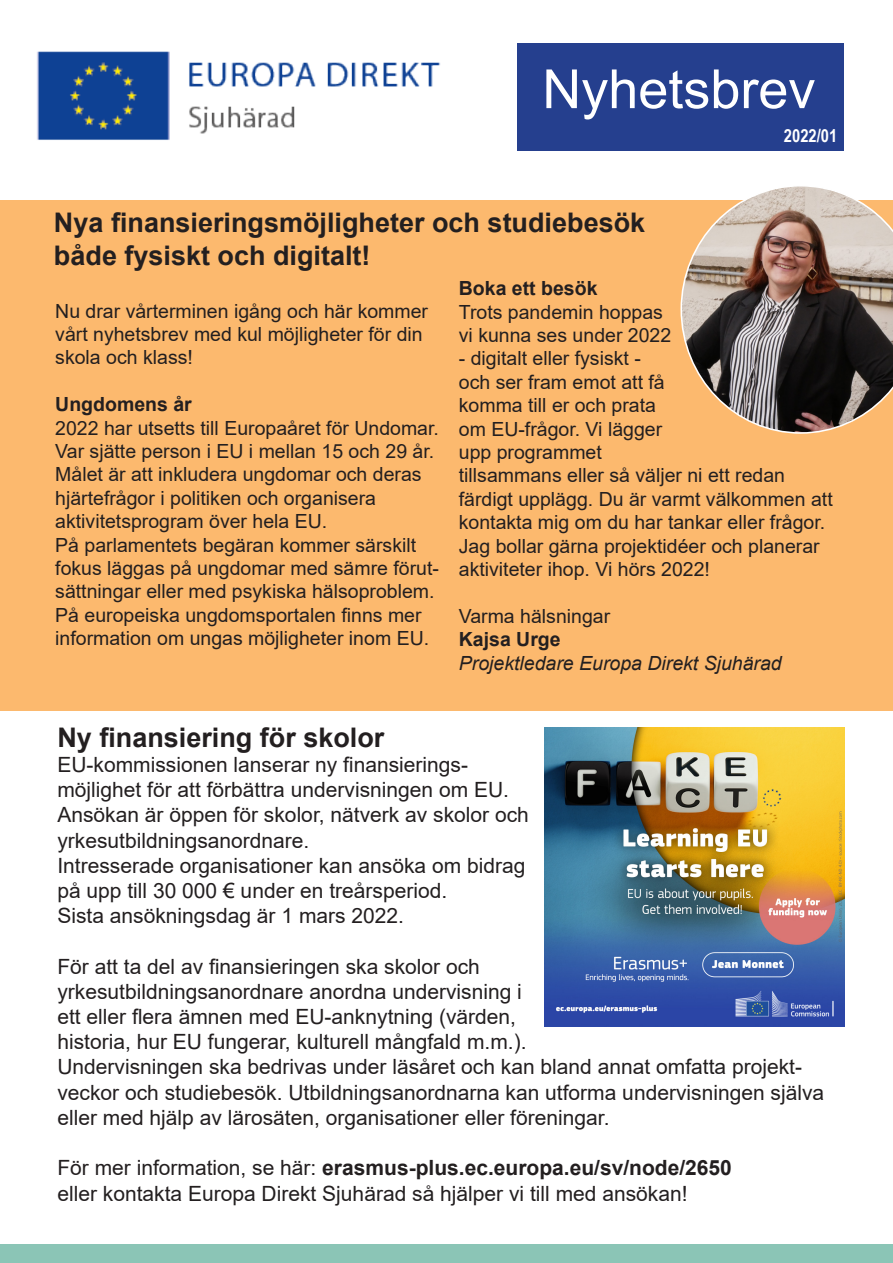
<style>
.page{position:relative;width:893px;height:1263px;background:#fff}
.page>*{position:absolute;margin:0;border:0;box-sizing:border-box;transform-origin:0 0}
.t1{font:54px "Arial";color:#fff}
.t2{font:700 27px "Arial";color:#231f20}
.t3{font:21px/25.2px "Arial";color:#231f20}
.t4{font:700 21px "Arial";color:#231f20}
.t5{font:19.5px/23.4px "Arial";color:#231f20}
.t6{font:italic 19.5px "Arial";color:#231f20}
.t7{font:700 19.5px "Arial";color:#231f20}
.t8{font:700 18px "Arial Narrow";color:#fff}
.s1{font-weight:400}
</style>
<div class="page">
<div style="left:517px;top:43px;width:327px;height:108px;background:#253f8e"></div>
<img style="left:37px;top:51px;width:404px;height:89px">
<div style="left:0;top:200px;width:893px;height:510px;background:#fcb96e"></div>
<img style="left:680px;top:186px;width:213px;height:248px">
<img style="left:545px;top:727px;width:299px;height:300px">
<div style="left:0;top:1244px;width:893px;height:19px;background:#8bc5b6"></div>
<p class="t1" style="left:542px;top:52px;width:275px">Nyhetsbrev</p>
<p class="t2" style="left:54px;top:204px;width:593px">Nya finansieringsmöjligheter och studiebesök</p>
<p class="t2" style="left:54px;top:236px;width:318px">både fysiskt och digitalt!</p>
<p class="t8" style="left:784px;top:122px;width:55px">2022/01</p>
<p class="t5" style="left:55px;top:299px;width:374px">Nu drar vårterminen igång och här kommer vårt nyhetsbrev med kul möjligheter för din skola och klass!</p>
<p class="t7" style="left:55px;top:391px;width:138px">Ungdomens år</p>
<p class="t5" style="left:55px;top:416px;width:385px">2022 har utsetts till Europaåret för Undomar.<br>Var sjätte person i EU i mellan 15 och 29 år.<br>Målet är att inkludera ungdomar och deras hjärtefrågor i politiken och organisera</p>
<p class="t5" style="left:55px;top:509px;width:274px">aktivitetsprogram över hela EU.</p>
<p class="t5" style="left:55px;top:533px;width:385px">På parlamentets begäran kommer särskilt fokus läggas på ungdomar med sämre förut&shy;sättningar eller med psykiska hälsoproblem.<br>På europeiska ungdomsportalen finns mer information om ungas möjligheter inom EU.</p>
<p class="t7" style="left:459px;top:275px;width:140px">Boka ett besök</p>
<p class="t5" style="left:459px;top:300px;width:214px">Trots pandemin hoppas vi kunna ses under 2022</p>
<p class="t5" style="left:459px;top:347px;width:207px">- digitalt eller fysiskt - och ser fram emot att få komma till er och prata om EU-frågor. Vi lägger upp programmet</p>
<p class="t5" style="left:459px;top:464px;width:328px">tillsammans eller så väljer ni ett redan</p>
<p class="t5" style="left:459px;top:487px;width:375px">färdigt upplägg. Du är varmt välkommen att kontakta mig om du har tankar eller frågor.<br>Jag bollar gärna projektidéer och planerar aktiviteter ihop. Vi hörs 2022!</p>
<p class="t5" style="left:459px;top:604px;width:153px">Varma hälsningar</p>
<p class="t7" style="left:459px;top:626px;width:103px">Kajsa Urge</p>
<p class="t6" style="left:459px;top:650px;width:324px">Projektledare Europa Direkt Sjuhärad</p>
<p class="t2" style="left:57px;top:718px;width:329px">Ny finansiering för skolor</p>
<p class="t3" style="left:57px;top:752px;width:412px">EU-kommissionen lanserar ny finansierings-</p>
<p class="t3" style="left:57px;top:777px;width:473px">möjlighet för att förbättra undervisningen om EU.<br>Ansökan är öppen för skolor, nätverk av skolor och yrkesutbildningsanordnare.</p>
<p class="t3" style="left:57px;top:853px;width:470px">Intresserade organisationer kan ansöka om bidrag på upp till 30 000 € under en treårsperiod.</p>
<p class="t3" style="left:57px;top:903px;width:348px">Sista ansökningsdag är 1 mars 2022.</p>
<p class="t3" style="left:57px;top:953px;width:424px">För att ta del av finansieringen ska skolor och</p>
<p class="t3" style="left:57px;top:979px;width:768px">yrkesutbildningsanordnare anordna undervisning i<br>ett eller flera ämnen med EU-anknytning (värden,<br>historia, hur EU fungerar, kulturell mångfald m.m.).<br>Undervisningen ska bedrivas under läsåret och kan bland annat omfatta projekt&shy;veckor och studiebesök. Utbildningsanordnarna kan utforma undervisningen själva eller med hjälp av lärosäten, organisationer eller föreningar.</p>
<p class="t4" style="left:57px;top:1153px;width:676px"><span class="s1">För mer information, se här:</span> erasmus-plus.ec.europa.eu/sv/node/2650</p>
<p class="t3" style="left:57px;top:1180px;width:632px">eller kontakta Europa Direkt Sjuhärad så hjälper vi till med ansökan!</p>
</div>
